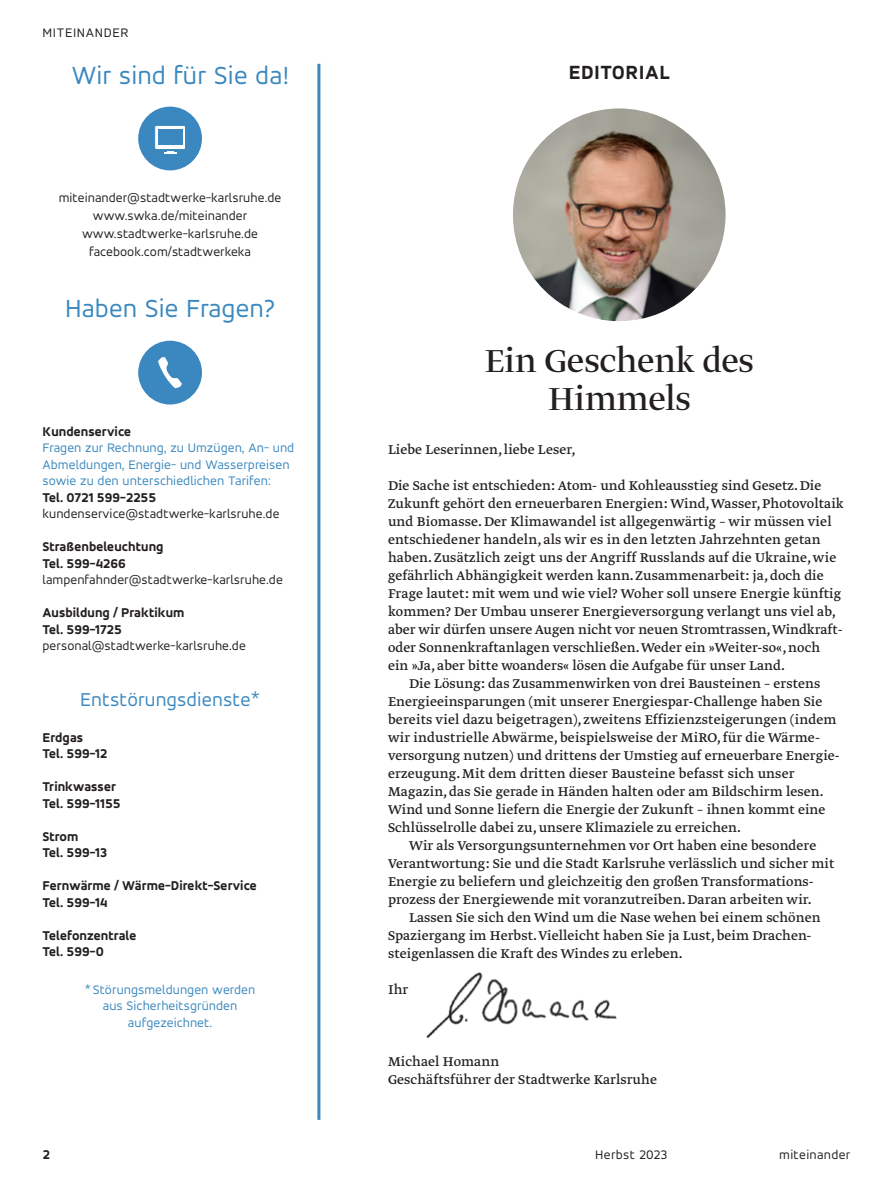
<style>
.page{position:relative;width:893px;height:1191px;background:#fff}
.page>*{position:absolute;margin:0;border:0;box-sizing:border-box;transform-origin:0 0}
._25_pt_Greta_Display{font:37.5px/37.5px "Greta Display Std";letter-spacing:.005em;color:#231f20;text-align:center}
._18_pt_Accord_regular_Headline{font:27px "Accord Alternate";letter-spacing:.005em;color:#3a88bf}
._18_pt_Accord_regular_Headline-2{font:20.25px "Accord Alternate";letter-spacing:.005em;color:#3a88bf}
._13_5_pt_Accord_Rubrik_Titel{font:700 expanded 20.25px "Accord Alternate";letter-spacing:.025em;color:#231f20}
._10_pt_Greta_Text_Linksbündig{font:15px/18px "Greta Text Pro";letter-spacing:.005em;color:#231f20}
._9_pt_Accord_Regular_Linksbündig{font:13.5px/16.5px "Accord Alternate";letter-spacing:.005em;color:#3a88bf}
._9_pt_Accord_Regular_Linksbündig-2{font:700 expanded 13.5px/16.5px "Accord Alternate";letter-spacing:.005em;color:#231f20}
._9_pt_Accord_Regular_Linksbündig-3{font:13.5px/16.5px "Accord Alternate";letter-spacing:.005em;color:#231f20}
._9_pt_Accord_Regular_Linksbündig-4{font:13.5px "Accord Alternate";letter-spacing:.025em;color:#231f20}
._9_pt_Accord_Regular_Linksbündig-5{font:13.5px "Accord Alternate";letter-spacing:.05em;color:#231f20}
.s1{font-weight:700;font-stretch:expanded;color:#231f20}
.s2{color:#231f20}
.s3{font-weight:700;font-stretch:expanded}
.s4{font-weight:400;font-stretch:normal}
</style>
<div class="page">
<hr style="left:892px;top:0;width:1px;height:1191px;background:#91d6e3">
<img style="left:426px;top:972px;width:191px;height:66px">
<img style="left:513px;top:108px;width:212px;height:213px;border-radius:106px">
<div style="left:138px;top:107px;width:64px;height:63px;background:#3a88bf;border-radius:50%"></div>
<div style="left:155px;top:125px;width:31px;height:24px;background:linear-gradient(to bottom,#fff,#fff);border-radius:2px"></div>
<div style="left:155px;top:125px;width:31px;height:25px;border:1px solid #3a88bf;border-radius:2px"></div>
<svg style="left:164px;top:151px;width:12px;height:3px"></svg>
<div style="left:158px;top:129px;width:24px;height:15px;background:#3a88bf"></div>
<div style="left:138px;top:341px;width:64px;height:63px;background:#3a88bf;border-radius:50%"></div>
<svg style="left:158px;top:357px;width:24px;height:31px"></svg>
<hr style="left:317px;top:64px;width:3px;height:1055px;background:#3a88bf">
<p class="_9_pt_Accord_Regular_Linksbündig-5" style="left:43px;top:25px;width:88px">MITEINANDER</p>
<p class="_18_pt_Accord_regular_Headline" style="left:72px;top:59px;width:219px">Wir sind für Sie da!</p>
<p class="_9_pt_Accord_Regular_Linksbündig-3" style="left:59px;top:189px;width:224px">miteinander@stadtwerke-karlsruhe.de</p>
<p class="_9_pt_Accord_Regular_Linksbündig-3" style="left:93px;top:207px;width:156px">www.swka.de/miteinander</p>
<p class="_9_pt_Accord_Regular_Linksbündig-3" style="left:82px;top:225px;width:177px">www.stadtwerke-karlsruhe.de</p>
<p class="_9_pt_Accord_Regular_Linksbündig-3" style="left:89px;top:243px;width:164px">facebook.com/stadtwerkeka</p>
<p class="_18_pt_Accord_regular_Headline" style="left:65px;top:292px;width:212px">Haben Sie Fragen?</p>
<p class="_9_pt_Accord_Regular_Linksbündig" style="left:43px;top:423px;width:253px"><span class="s1">Kundenservice<br></span>Fragen zur Rechnung, zu Umzügen, An- und Abmeldungen, Energie- und Wasserpreisen sowie zu den unterschiedlichen Tarifen:<br><span class="s1">Tel. 0721 599-2255 </span><span class="s2">kundenservice@stadtwerke-karlsruhe.de</span></p>
<p class="_9_pt_Accord_Regular_Linksbündig-3" style="left:43px;top:538px;width:242px"><span class="s3">Straßenbeleuchtung<br>Tel. 599-4266 </span>lampenfahnder@stadtwerke-karlsruhe.de</p>
<p class="_9_pt_Accord_Regular_Linksbündig-2" style="left:43px;top:604px;width:205px">Ausbildung / Praktikum<br>Tel. 599-1725 <span class="s4">personal@stadtwerke-karlsruhe.de</span></p>
<p class="_18_pt_Accord_regular_Headline-2" style="left:80px;top:687px;width:181px">Entstörungsdienste*</p>
<p class="_9_pt_Accord_Regular_Linksbündig-2" style="left:43px;top:729px;width:66px">Erdgas<br>Tel. 599-12</p>
<p class="_9_pt_Accord_Regular_Linksbündig-2" style="left:43px;top:778px;width:80px">Trinkwasser<br>Tel. 599-1155</p>
<p class="_9_pt_Accord_Regular_Linksbündig-2" style="left:43px;top:828px;width:66px">Strom<br>Tel. 599-13</p>
<p class="_9_pt_Accord_Regular_Linksbündig-2" style="left:43px;top:877px;width:216px">Fernwärme / Wärme-Direkt-Service<br>Tel. 599-14</p>
<p class="_9_pt_Accord_Regular_Linksbündig-2" style="left:43px;top:927px;width:95px">Telefonzentrale<br>Tel. 599-0</p>
<p class="_9_pt_Accord_Regular_Linksbündig" style="left:85px;top:981px;width:172px;text-align:center">* Störungsmeldungen werden aus Sicherheitsgründen aufgezeichnet.</p>
<p class="_9_pt_Accord_Regular_Linksbündig-2" style="left:43px;top:1146px;width:9px">2</p>
<p class="_13_5_pt_Accord_Rubrik_Titel" style="left:569px;top:60px;width:103px">EDITORIAL</p>
<p class="_25_pt_Greta_Display" style="left:485px;top:344px;width:270px">Ein Geschenk des<br>Himmels</p>
<p class="_10_pt_Greta_Text_Linksbündig" style="left:388px;top:440px;width:189px">Liebe Leserinnen, liebe Leser,</p>
<p class="_10_pt_Greta_Text_Linksbündig" style="left:388px;top:476px;width:457px">Die Sache ist entschieden: Atom- und Kohleausstieg sind Gesetz. Die Zukunft gehört den erneuerbaren Energien: Wind, Wasser, Photovoltaik und Biomasse. Der Klimawandel ist allgegenwärtig – wir müssen viel entschiedener handeln, als wir es in den letzten Jahrzehnten getan haben. Zusätzlich zeigt uns der Angriff Russlands auf die Ukraine, wie gefährlich Abhängigkeit werden kann. Zusammenarbeit: ja, doch die Frage lautet: mit wem und wie viel? Woher soll unsere Energie künftig kommen? Der Umbau unserer Energieversorgung verlangt uns viel ab, aber wir dürfen unsere Augen nicht vor neuen Stromtrassen, Windkraft&shy;oder Sonnenkraftanlagen verschließen. Weder ein »Weiter-so«, noch ein »Ja, aber bitte woanders« lösen die Aufgabe für unser Land.</p>
<p class="_10_pt_Greta_Text_Linksbündig" style="left:388px;top:674px;width:453px;text-indent:21px">Die Lösung: das Zusammenwirken von drei Bausteinen – erstens Energieeinsparungen (mit unserer Energiespar-Challenge haben Sie bereits viel dazu beigetragen), zweitens Effizienzsteigerungen (indem wir industrielle Abwärme, beispielsweise der MiRO, für die Wärme&shy;versorgung nutzen) und drittens der Umstieg auf erneuerbare Energie&shy;erzeugung. Mit dem dritten dieser Bausteine befasst sich unser Magazin, das Sie gerade in Händen halten oder am Bildschirm lesen.<br>Wind und Sonne liefern die Energie der Zukunft – ihnen kommt eine Schlüsselrolle dabei zu, unsere Klimaziele zu erreichen.</p>
<p class="_10_pt_Greta_Text_Linksbündig" style="left:388px;top:836px;width:448px;text-indent:21px">Wir als Versorgungsunternehmen vor Ort haben eine besondere Verantwortung: Sie und die Stadt Karlsruhe verlässlich und sicher mit Energie zu beliefern und gleichzeitig den großen Transformations&shy;prozess der Energiewende mit voranzutreiben. Daran arbeiten wir.</p>
<p class="_10_pt_Greta_Text_Linksbündig" style="left:388px;top:908px;width:434px;text-indent:21px">Lassen Sie sich den Wind um die Nase wehen bei einem schönen<br>Spaziergang im Herbst. Vielleicht haben Sie ja Lust, beim Drachen&shy;steigenlassen die Kraft des Windes zu erleben.</p>
<p class="_10_pt_Greta_Text_Linksbündig" style="left:388px;top:980px;width:22px">Ihr</p>
<p class="_10_pt_Greta_Text_Linksbündig" style="left:388px;top:1052px;width:113px">Michael Homann</p>
<p class="_10_pt_Greta_Text_Linksbündig" style="left:388px;top:1070px;width:270px">Geschäftsführer der Stadtwerke Karlsruhe</p>
<p class="_9_pt_Accord_Regular_Linksbündig-4" style="left:595px;top:1147px;width:73px">Herbst 2023</p>
<p class="_9_pt_Accord_Regular_Linksbündig-4" style="left:779px;top:1147px;width:73px">miteinander</p>
</div>
